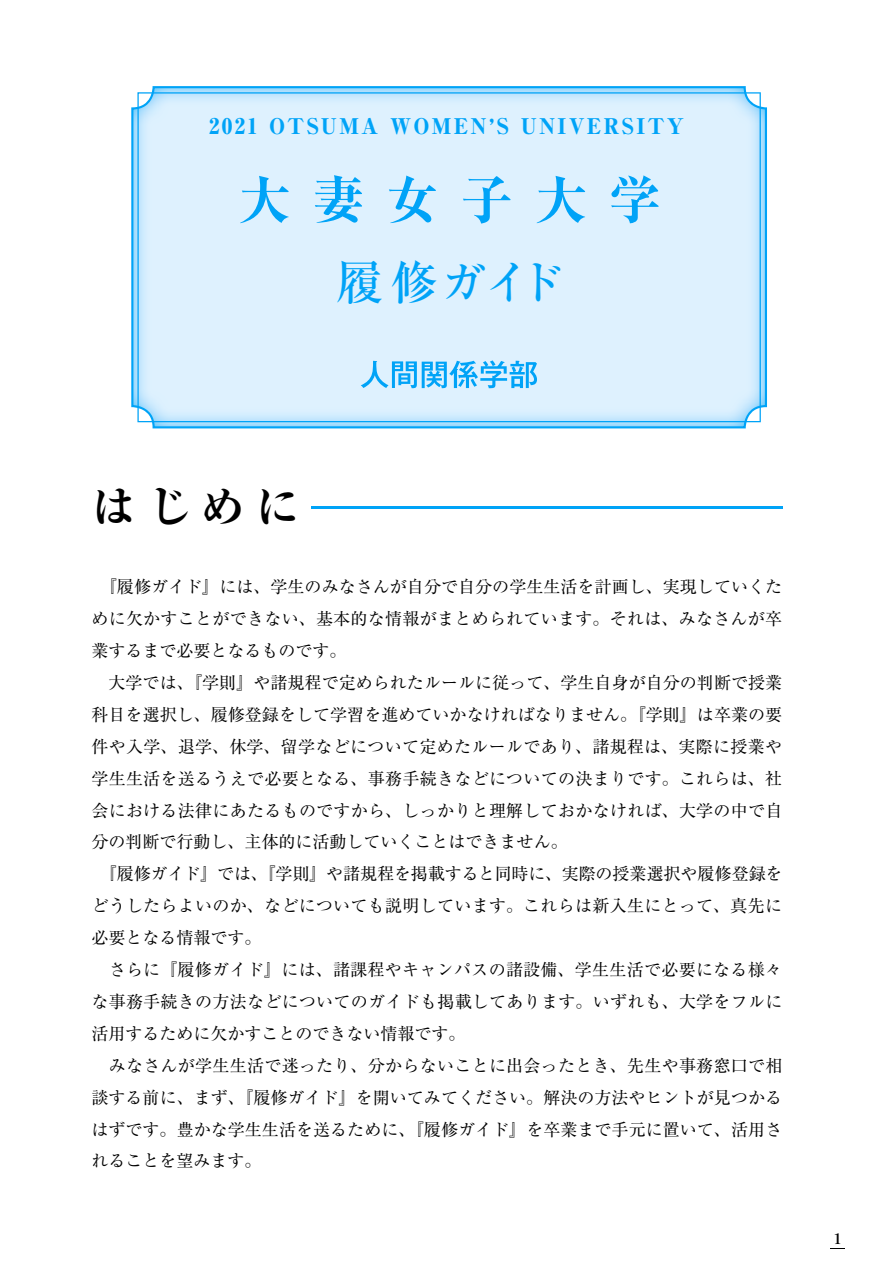
<style>
.page{position:relative;width:893px;height:1263px;background:#fff}
.page>*{position:absolute;margin:0;border:0;box-sizing:border-box;transform-origin:0 0}
.t1{font:700 expanded 52.05px "Ryumin Pr 6 N";color:#00a3f7}
.t2{font:500 46.8px "Ryumin Pr 6 N";letter-spacing:.01em;color:#00a3f7}
.t3{font:700 expanded 43.65px "Ryumin Pr 6 N";color:#000}
.t4{font:800 expanded 21.3px "Ryumin Pr 6 N";letter-spacing:.095em;color:#00a3f7}
.t5{font:16.95px/32px "Ryumin Pr 6 N";letter-spacing:.01em;color:#000}
.t6{font:16.95px "Garamond";color:#000}
</style>
<div class="page">
<svg style="left:830px;top:1248px;width:15px;height:1px"></svg>
<svg style="left:131px;top:86px;width:636px;height:342px;background:#77ccfa"></svg>
<svg style="left:137px;top:92px;width:624px;height:330px;background:#d9effd"></svg>
<hr style="left:91px;top:507px;width:691px;height:2px;background:#00a3f7">
<div style="left:91px;top:484px;width:220px;height:44px;background:#fff"></div>
<svg style="left:361px;top:360px;width:176px;height:28px;background:#83d1fa"></svg>
<p class="t4" style="left:209px;top:109px;width:279px">2021 OTSUMA WOMEN</p>
<p class="t4" style="left:488px;top:97px;width:8px">,</p>
<p class="t4" style="left:497px;top:109px;width:189px">S UNIVERSITY</p>
<h1 class="t1" style="left:238px;top:159px;width:424px">大 妻 女 子 大 学</h1>
<h2 class="t2" style="left:336px;top:245px;width:230px">履修ガイド</h2>
<h3 class="t3" style="left:91px;top:472px;width:210px">はじめに</h3>
<p class="t5" style="left:91px;top:570px;width:693px">　『履修ガイド』には、学生のみなさんが自分で自分の学生生活を計画し、実現していくために欠かすことができない、基本的な情報がまとめられています。それは、みなさんが卒業するまで必要となるものです。<br>　大学では、『学則』や諸規程で定められたルールに従って、学生自身が自分の判断で授業科目を選択し、履修登録をして学習を進めていかなければなりません。『学則』は卒業の要件や入学、退学、休学、留学などについて定めたルールであり、諸規程は、実際に授業や学生生活を送るうえで必要となる、事務手続きなどについての決まりです。これらは、社会における法律にあたるものですから、しっかりと理解しておかなければ、大学の中で自分の判断で行動し、主体的に活動していくことはできません。<br>　『履修ガイド』では、『学則』や諸規程を掲載すると同時に、実際の授業選択や履修登録をどうしたらよいのか、などについても説明しています。これらは新入生にとって、真先に必要となる情報です。<br>　さらに『履修ガイド』には、諸課程やキャンパスの諸設備、学生生活で必要になる様々な事務手続きの方法などについてのガイドも掲載してあります。いずれも、大学をフルに活用するために欠かすことのできない情報です。<br>　みなさんが学生生活で迷ったり、分からないことに出会ったとき、先生や事務窓口で相談する前に、まず、『履修ガイド』を開いてみてください。解決の方法やヒントが見つかるはずです。豊かな学生生活を送るために、『履修ガイド』を卒業まで手元に置いて、活用されることを望みます。</p>
<p class="t6" style="left:833px;top:1229px;width:11px">1</p>
</div>
